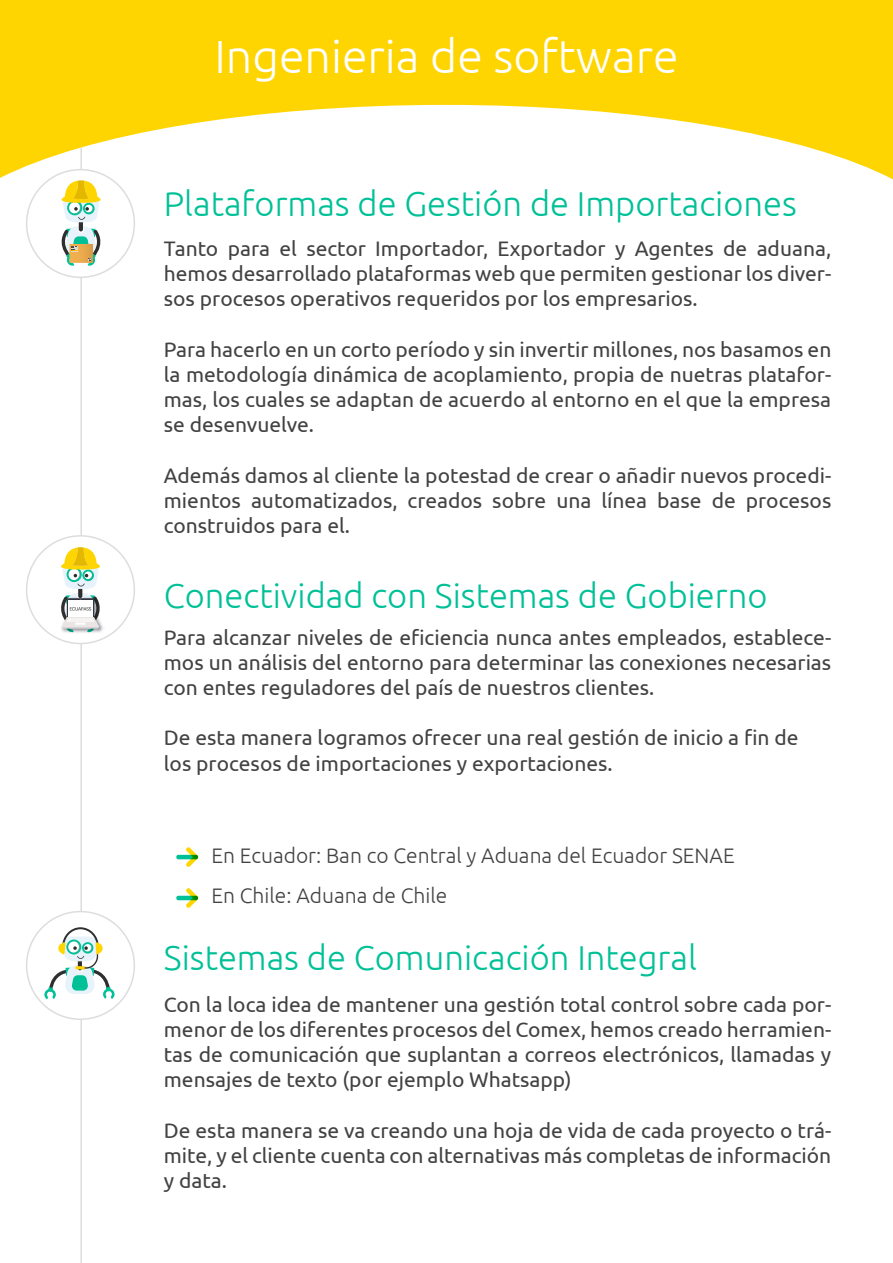
<style>
.page{position:relative;width:893px;height:1263px;background:#fff}
.page>*{position:absolute;margin:0;border:0;box-sizing:border-box;transform-origin:0 0}
.t1{font:300 46.5px "Ubuntu";color:#fff}
.t2{font:300 34.5px "Ubuntu";color:#00c097}
.t3{font:21px/25.2px "Ubuntu";color:#424242;text-align:justify}
.t4{font:300 21px/40.5px "Ubuntu";color:#424242}
</style>
<div class="page">
<svg style="left:0;top:0;width:892px;height:179px;fill:#fed500"></svg>
<hr style="left:80px;top:148px;width:2px;height:1115px;background:#ddd">
<div style="left:27px;top:536px;width:107px;height:108px;background:#fff;border-radius:50%"></div>
<div style="left:26px;top:535px;width:109px;height:109px;border:2px solid #ddd;border-radius:50%"></div>
<img style="left:66px;top:632px;width:33px;height:1px">
<svg style="left:61px;top:547px;width:42px;height:85px"></svg>
<div style="left:27px;top:912px;width:107px;height:107px;background:#fff;border-radius:50%"></div>
<div style="left:26px;top:911px;width:109px;height:109px;border:2px solid #ddd;border-radius:50%"></div>
<svg style="left:44px;top:927px;width:70px;height:72px"></svg>
<div style="left:27px;top:170px;width:107px;height:107px;background:#fff;border-radius:50%"></div>
<div style="left:26px;top:169px;width:109px;height:109px;border:2px solid #ddd;border-radius:50%"></div>
<svg style="left:61px;top:180px;width:40px;height:86px"></svg>
<svg style="left:176px;top:847px;width:22px;height:20px"></svg>
<svg style="left:176px;top:888px;width:22px;height:20px"></svg>
<h1 class="t1" style="left:214px;top:29px;width:465px">Ingenieria de software</h1>
<h2 class="t2" style="left:164px;top:183px;width:634px">Plataformas de Gestión de Importaciones</h2>
<p class="t3" style="left:164px;top:235px;width:669px">Tanto para el sector Importador, Exportador y Agentes de aduana, hemos desarrollado plataformas web que permiten gestionar los diver&shy;sos procesos operativos requeridos por los empresarios.</p>
<p class="t3" style="left:164px;top:336px;width:669px">Para hacerlo en un corto período y sin invertir millones, nos basamos en la metodología dinámica de acoplamiento, propia de nuetras platafor&shy;mas, los cuales se adaptan de acuerdo al entorno en el que la empresa se desenvuelve.</p>
<p class="t3" style="left:164px;top:462px;width:669px">Además damos al cliente la potestad de crear o añadir nuevos procedi&shy;mientos automatizados, creados sobre una línea base de procesos construidos para el.</p>
<h2 class="t2" style="left:164px;top:575px;width:605px">Conectividad con Sistemas de Gobierno</h2>
<p class="t3" style="left:164px;top:624px;width:669px">Para alcanzar niveles de eficiencia nunca antes empleados, establece&shy;mos un análisis del entorno para determinar las conexiones necesarias con entes reguladores del país de nuestros clientes.</p>
<p class="t3" style="left:164px;top:725px;width:636px">De esta manera logramos ofrecer una real gestión de inicio a fin de los procesos de importaciones y exportaciones.</p>
<p class="t4" style="left:211px;top:835px;width:524px">En Ecuador: Ban co Central y Aduana del Ecuador SENAE<br>En Chile: Aduana de Chile</p>
<h2 class="t2" style="left:164px;top:937px;width:534px">Sistemas de Comunicación Integral</h2>
<p class="t3" style="left:164px;top:991px;width:669px">Con la loca idea de mantener una gestión total control sobre cada por&shy;menor de los diferentes procesos del Comex, hemos creado herramien&shy;tas de comunicación que suplantan a correos electrónicos, llamadas y mensajes de texto (por ejemplo Whatsapp)</p>
<p class="t3" style="left:164px;top:1117px;width:669px">De esta manera se va creando una hoja de vida de cada proyecto o trá&shy;mite, y el cliente cuenta con alternativas más completas de información y data.</p>
</div>
